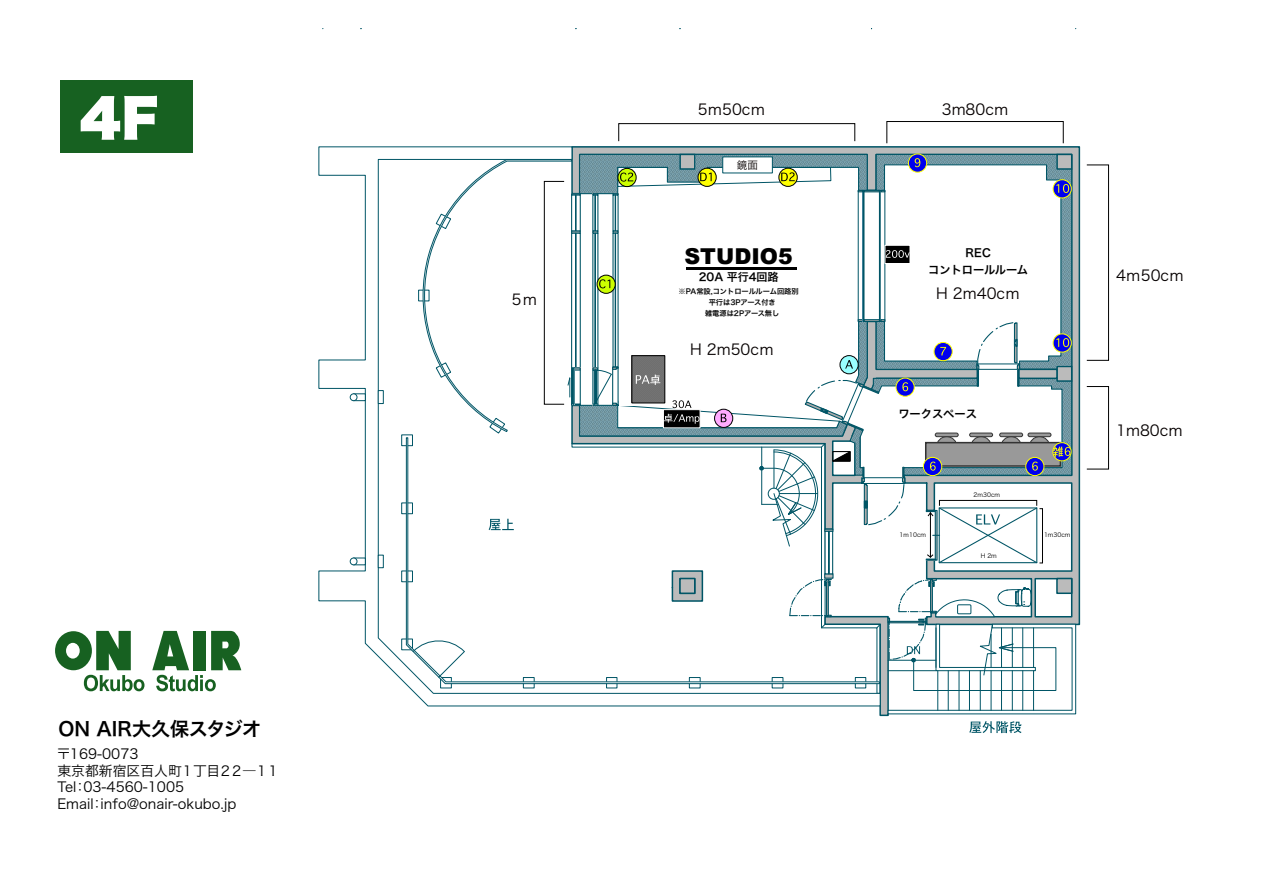
<style>
.page{position:relative;width:1263px;height:893px;background:#fff}
.page>*{position:absolute;margin:0;border:0;box-sizing:border-box;transform-origin:0 0}
.t1{font:51.15px "Hiragino Sans W9";color:#fff}
.t2{font:900 21.9px "Arial";color:#000}
.t3{font:19.05px "Hiragino Sans W6";color:#000}
.t4{font:15px "Hiragino Sans W3";color:#060000}
.t5{font:13.8px/16.6px "Hiragino Sans W3";color:#000}
.t6{font:11.25px/16.8px "Hiragino Sans W6";color:#000;text-align:center}
.t7{font:10.95px "Hiragino Sans W6";color:#000}
.t8{font:10.5px "Hiragino Sans W3";color:#060000}
.t9{font:7.2px/10.9px "Hiragino Sans W6";color:#000;text-align:center}
.t10{font:6px "Hiragino Sans W3";color:#000}
</style>
<div class="page">
<div style="left:60px;top:80px;width:133px;height:73px;background:#176121"></div>
<svg style="left:55px;top:631px;width:89px;height:60px"></svg>
<svg style="left:152px;top:631px;width:89px;height:60px"></svg>
<svg style="left:318px;top:146px;width:563px;height:545px"></svg>
<svg style="left:403px;top:437px;width:3px;height:7px"></svg>
<div style="left:401px;top:435px;width:12px;height:11px;border:1px solid #056"></div>
<svg style="left:403px;top:505px;width:3px;height:7px"></svg>
<div style="left:401px;top:503px;width:12px;height:11px;border:1px solid #056"></div>
<svg style="left:403px;top:573px;width:3px;height:7px"></svg>
<div style="left:401px;top:571px;width:12px;height:11px;border:1px solid #056"></div>
<svg style="left:403px;top:641px;width:3px;height:7px"></svg>
<div style="left:401px;top:639px;width:12px;height:11px;border:1px solid #056"></div>
<div style="left:353px;top:394px;width:12px;height:7px;background:#fff"></div>
<div style="left:353px;top:394px;width:13px;height:7px;border:1px solid #056"></div>
<div style="left:350px;top:394px;width:7px;height:7px;background:#fff;border:1px solid #056;border-radius:50%"></div>
<div style="left:353px;top:558px;width:12px;height:7px;background:#fff"></div>
<div style="left:353px;top:558px;width:13px;height:7px;border:1px solid #056"></div>
<div style="left:350px;top:558px;width:7px;height:7px;background:#fff;border:1px solid #056;border-radius:50%"></div>
<div style="left:378px;top:391px;width:5px;height:13px;background:#fff"></div>
<div style="left:378px;top:390px;width:6px;height:14px;border:1px solid #056"></div>
<div style="left:378px;top:555px;width:5px;height:13px;background:#fff"></div>
<div style="left:378px;top:555px;width:6px;height:13px;border:1px solid #056"></div>
<div style="left:618px;top:123px;width:237px;height:19px;border:1px solid #000"></div>
<div style="left:886px;top:121px;width:178px;height:23px;border:1px solid #000"></div>
<div style="left:1086px;top:165px;width:23px;height:196px;border:1px solid #000"></div>
<div style="left:1086px;top:386px;width:23px;height:83px;border:1px solid #000"></div>
<svg style="left:412px;top:153px;width:664px;height:580px"></svg>
<div style="left:722px;top:156px;width:51px;height:17px;background:#fff;border:1px solid #056"></div>
<h1 class="t1" style="left:80px;top:90px;width:80px">4F</h1>
<h3 class="t3" style="left:58px;top:712px;width:204px">ON AIR大久保スタジオ</h3>
<p class="t5" style="left:57px;top:745px;width:225px">〒169-0073<br>東京都新宿区百人町１丁目２２―１１<br>Tel：03-4560-1005<br>Email：info@onair-okubo.jp</p>
<p class="t4" style="left:509px;top:286px;width:30px">５ｍ</p>
<p class="t4" style="left:698px;top:96px;width:69px">5ｍ50cｍ</p>
<p class="t4" style="left:942px;top:96px;width:69px">3m80cｍ</p>
<p class="t8" style="left:737px;top:155px;width:22px">鏡面</p>
<h2 class="t2" style="left:684px;top:241px;width:110px">STUDIO5</h2>
<p class="t7" style="left:699px;top:267px;width:81px">20A 平行4回路</p>
<p class="t9" style="left:678px;top:286px;width:122px">※PA常設,コントロールルーム回路別　平行は3Pアース付き<br>　雑電源は2Pアース無し</p>
<p class="t4" style="left:690px;top:336px;width:85px">H 2m50cｍ</p>
<p class="t6" style="left:928px;top:244px;width:101px">REC<br>コントロールルーム</p>
<p class="t4" style="left:936px;top:280px;width:85px">H 2m40cｍ</p>
<p class="t6" style="left:898px;top:405px;width:80px">ワークスペース</p>
<p class="t10" style="left:899px;top:530px;width:28px">1ｍ10cm</p>
<p class="t10" style="left:974px;top:489px;width:28px">2m30cm</p>
<p class="t10" style="left:981px;top:550px;width:18px">H 2m</p>
<p class="t10" style="left:1044px;top:530px;width:28px">1m30cm</p>
<p class="t4" style="left:1116px;top:262px;width:69px">4ｍ50cｍ</p>
<p class="t4" style="left:1116px;top:417px;width:69px">1m80cｍ</p>
</div>
